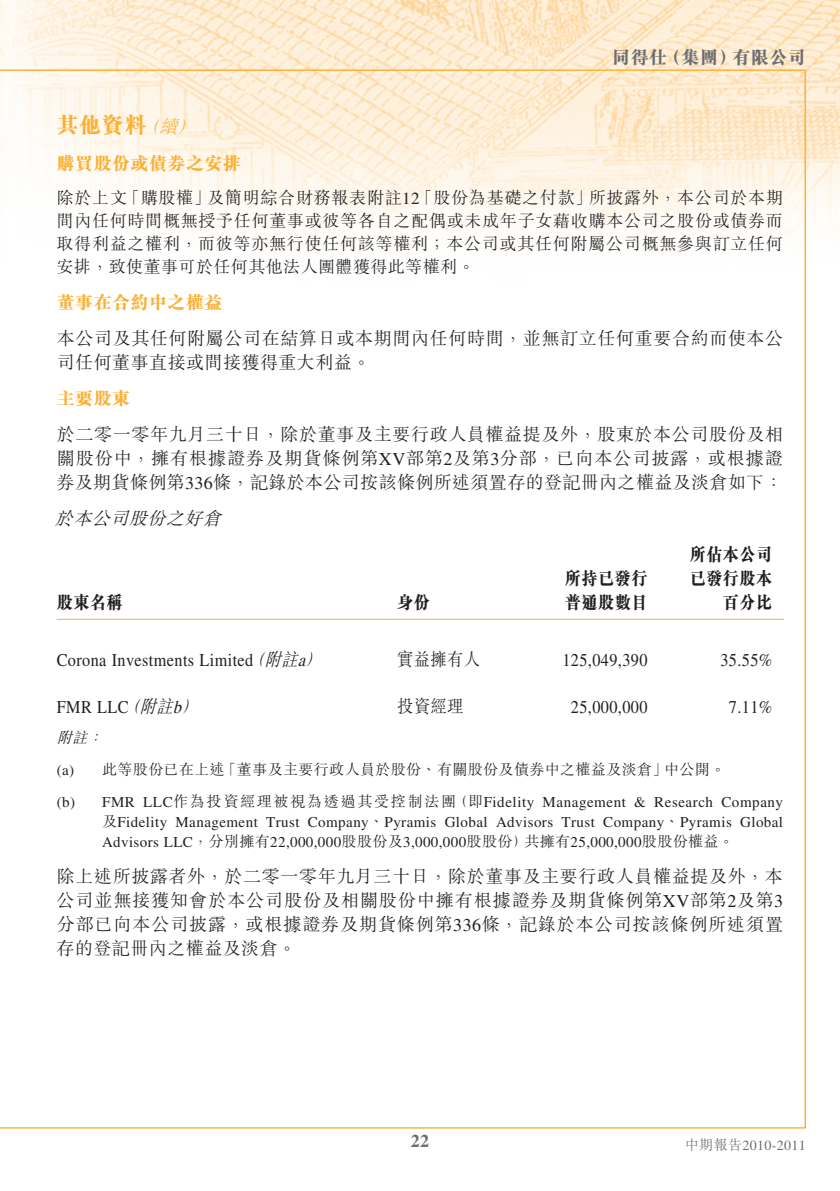
<style>
.page{position:relative;width:840px;height:1191px;background:#fff}
.page>*{position:absolute;margin:0;border:0;box-sizing:border-box;transform-origin:0 0}
.t1{font:800 22px "M Sung HK";color:#fbb034}
.t2{font:300 18px/24px "M Sung HK";letter-spacing:.035em;color:#231f20;text-align:justify}
.t3{font:18px "Times LT Std";letter-spacing:.025em;color:#231f20;scale:.9 1}
.t4{font:800 18px/24px "M Sung HK";letter-spacing:.025em;color:#231f20;scale:.9 1}
.t5{font:800 18px "M Sung HK";letter-spacing:.025em;color:#fbb034}
.t6{font:800 18px "M Sung HK";letter-spacing:.025em;color:#6c6d70}
.t7{font:italic 300 18px "M Sung HK";color:#231f20}
.t8{font:300 18px "M Sung HK";letter-spacing:.035em;color:#231f20;scale:.9 1}
.t9{font:700 18px "Times LT Std";color:#6c6d70}
.t10{font:300 17px/23px "M Sung HK";letter-spacing:.035em;color:#231f20;text-align:justify}
.t11{font:15px/20px "Times LT Std";letter-spacing:.025em;color:#231f20;text-align:justify}
.t12{font:300 15px/32px "M Sung HK";letter-spacing:.025em;color:#231f20}
.t13{font:14px "Times LT Std";letter-spacing:.025em;color:#6c6d70}
.s1{font-weight:300;font-style:italic;font-size:18px}
.s2{font-family:"Times LT Std";font-weight:400}
.s3{font-family:"M Sung HK";font-weight:300;font-style:italic}
.s4{font-style:italic}
.s5{font-family:"M Sung HK";font-weight:300}
</style>
<div class="page">
<img style="left:1px;top:0;width:838px;height:1129px">
<img style="left:0;top:0;width:1px;height:1191px">
<svg style="left:0;top:69px;width:1px;height:1059px"></svg>
<hr style="left:57px;top:619px;width:334px;height:1px;background:#fbb034">
<hr style="left:391px;top:619px;width:142px;height:1px;background:#fbb034">
<hr style="left:533px;top:619px;width:125px;height:1px;background:#fbb034">
<hr style="left:658px;top:619px;width:125px;height:1px;background:#fbb034">
<p class="t6" style="left:612px;top:44px;width:195px">同得仕（集團）有限公司</p>
<p class="t1" style="left:57px;top:110px;width:147px">其他資料<span class="s1">（續）</span></p>
<p class="t5" style="left:57px;top:150px;width:186px">購買股份或債券之安排</p>
<p class="t10" style="left:56px;top:186px;width:727px">除於上文「購股權」及簡明綜合財務報表附註<span class="s2">12</span>「股份為基礎之付款」所披露外，本公司於本期間內任何時間概無授予任何董事或彼等各自之配偶或未成年子女藉收購本公司之股份或債券而取得利益之權利，而彼等亦無行使任何該等權利；本公司或其任何附屬公司概無參與訂立任何安排，致使董事可於任何其他法人團體獲得此等權利。</p>
<p class="t5" style="left:57px;top:290px;width:167px">董事在合約中之權益</p>
<p class="t2" style="left:57px;top:326px;width:727px">本公司及其任何附屬公司在結算日或本期間內任何時間，並無訂立任何重要合約而使本公司任何董事直接或間接獲得重大利益。</p>
<p class="t5" style="left:57px;top:386px;width:75px">主要股東</p>
<p class="t2" style="left:56px;top:422px;width:727px">於二零一零年九月三十日，除於董事及主要行政人員權益提及外，股東於本公司股份及相關股份中，擁有根據證券及期貨條例第<span class="s2">XV</span>部第<span class="s2">2</span>及第<span class="s2">3</span>分部，已向本公司披露，或根據證券及期貨條例第<span class="s2">336</span>條，記錄於本公司按該條例所述須置存的登記冊內之權益及淡倉如下：</p>
<p class="t7" style="left:55px;top:506px;width:173px">於本公司股份之好倉</p>
<p class="t4" style="left:57px;top:589px;width:75px">股東名稱</p>
<p class="t4" style="left:397px;top:589px;width:38px">身份</p>
<p class="t4" style="left:564px;top:565px;width:93px">所持已發行普通股數目</p>
<p class="t4" style="left:689px;top:541px;width:93px;text-align:right">所佔本公司已發行股本百分比</p>
<p class="t3" style="left:57px;top:649px;width:302px">Corona Investments Limited<span class="s3">（附註</span><span class="s4">a</span><span class="s3">）</span></p>
<p class="t8" style="left:397px;top:646px;width:93px">實益擁有人</p>
<p class="t3" style="left:562px;top:649px;width:96px">125,049,390</p>
<p class="t3" style="left:720px;top:649px;width:59px">35.55%</p>
<p class="t3" style="left:57px;top:696px;width:165px">FMR LLC<span class="s3">（附註</span><span class="s4">b</span><span class="s3">）</span></p>
<p class="t8" style="left:397px;top:693px;width:75px">投資經理</p>
<p class="t3" style="left:570px;top:696px;width:87px">25,000,000</p>
<p class="t3" style="left:728px;top:696px;width:50px">7.11%</p>
<p class="t12" style="left:57px;top:721px;width:669px"><span class="s4">附註：<br></span><span class="s2">(a)</span> 此等股份已在上述「董事及主要行政人員於股份、有關股份及債券中之權益及淡倉」中公開。</p>
<p class="t11" style="left:102px;top:791px;width:682px;text-indent:-45px">(b) FMR LLC<span class="s5">作為投資經理被視為透過其受控制法團（即</span>Fidelity Management &amp; Research Company<span class="s5">及</span>Fidelity Management Trust Company<span class="s5">、</span>Pyramis Global Advisors Trust Company<span class="s5">、</span>Pyramis Global Advisors LLC<span class="s5">，分別擁有</span>22,000,000<span class="s5">股股份及</span>3,000,000<span class="s5">股股份）共擁有</span>25,000,000<span class="s5">股股份權益。</span></p>
<p class="t2" style="left:56px;top:863px;width:728px">除上述所披露者外，於二零一零年九月三十日，除於董事及主要行政人員權益提及外，本公司並無接獲知會於本公司股份及相關股份中擁有根據證券及期貨條例第<span class="s2">XV</span>部第<span class="s2">2</span>及第<span class="s2">3</span>分部已向本公司披露，或根據證券及期貨條例第<span class="s2">336</span>條，記錄於本公司按該條例所述須置存的登記冊內之權益及淡倉。</p>
<p class="t9" style="left:410px;top:1130px;width:20px">22</p>
<p class="t13" style="left:684px;top:1137px;width:122px"><span class="s5">中期報告</span>2010-2011</p>
</div>
